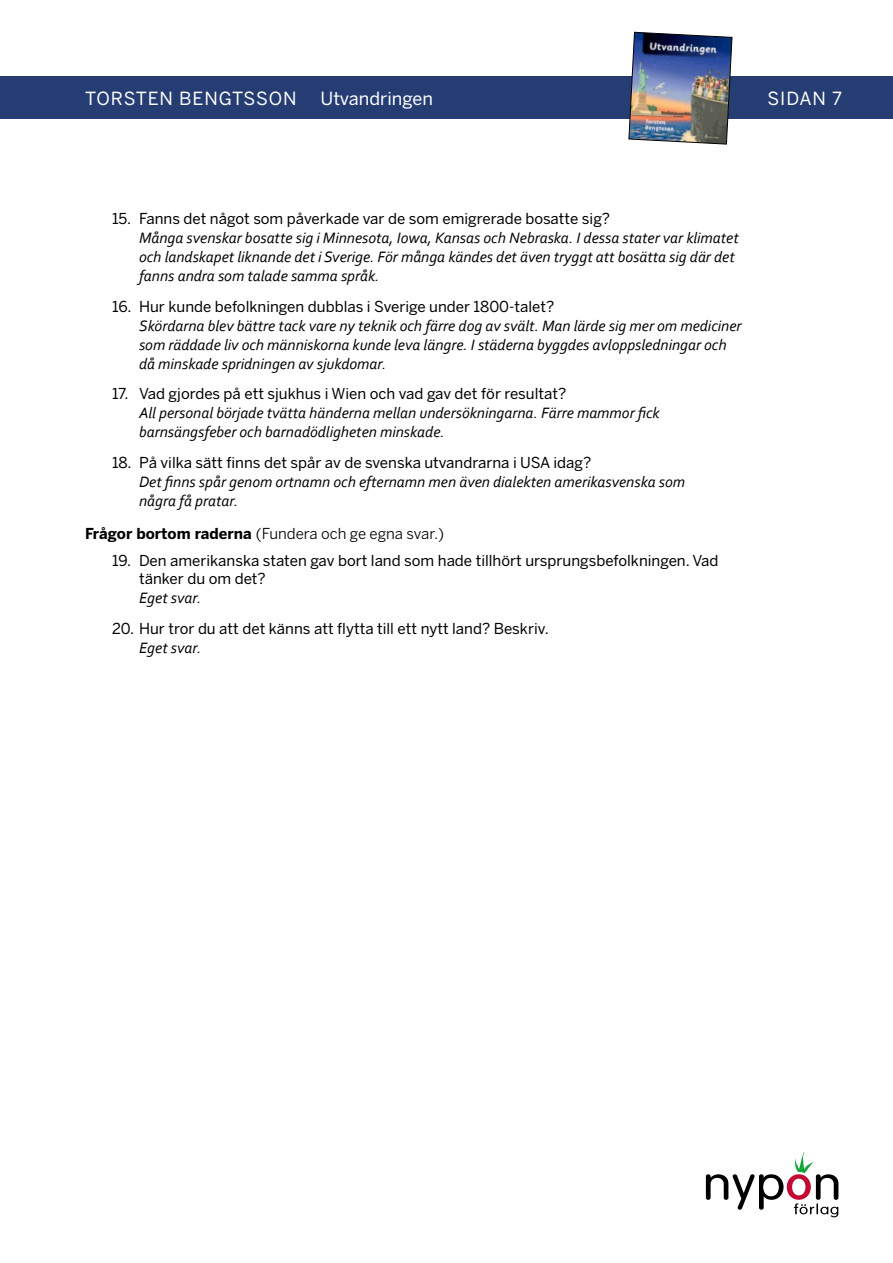
<style>
.page{position:relative;width:893px;height:1263px;background:#fff}
.page>*{position:absolute;margin:0;border:0;box-sizing:border-box;transform-origin:0 0}
.t1{font:18px "Benton Sans";letter-spacing:.01em;color:#fff}
.t2{font:18px "Benton Sans";letter-spacing:.045em;color:#fff}
.t3{font:italic 15.75px/18.9px "Corbel";color:#000}
.t4{font:15px/18px "Benton Sans";color:#000}
.t5{font:15px "Benton Sans";color:#000}
.s1{font-weight:700}
</style>
<div class="page">
<svg style="left:706px;top:1152px;width:132px;height:65px"></svg>
<div style="left:0;top:77px;width:893px;height:42px;background:#263d74"></div>
<img style="left:628px;top:31px;width:105px;height:114px">
<p class="t2" style="left:85px;top:88px;width:213px">TORSTEN BENGTSSON</p>
<p class="t1" style="left:321px;top:88px;width:114px">Utvandringen</p>
<p class="t1" style="left:768px;top:88px;width:76px">SIDAN 7</p>
<p class="t4" style="left:112px;top:210px;width:500px">15. Fanns det något som påverkade var de som emigrerade bosatte sig?</p>
<p class="t3" style="left:139px;top:228px;width:601px">Många svenskar bosatte sig i Minnesota, Iowa, Kansas och Nebraska. I dessa stater var klimatet och landskapet liknande det i Sverige. För många kändes det även tryggt att bosätta sig där det fanns andra som talade samma språk.</p>
<p class="t4" style="left:112px;top:298px;width:444px">16. Hur kunde befolkningen dubblas i Sverige under 1800-talet?</p>
<p class="t3" style="left:139px;top:316px;width:604px">Skördarna blev bättre tack vare ny teknik och färre dog av svält. Man lärde sig mer om mediciner som räddade liv och människorna kunde leva längre. I städerna byggdes avloppsledningar och då minskade spridningen av sjukdomar.</p>
<p class="t4" style="left:112px;top:385px;width:456px">17. Vad gjordes på ett sjukhus i Wien och vad gav det för resultat?</p>
<p class="t3" style="left:139px;top:403px;width:522px">All personal började tvätta händerna mellan undersökningarna. Färre mammor fick barnsängsfeber och barnadödligheten minskade.</p>
<p class="t4" style="left:112px;top:454px;width:481px">18. På vilka sätt finns det spår av de svenska utvandrarna i USA idag?</p>
<p class="t3" style="left:139px;top:472px;width:548px">Det finns spår genom ortnamn och efternamn men även dialekten amerikasvenska som några få pratar.</p>
<p class="t5" style="left:85px;top:525px;width:361px"><span class="s1">Frågor bortom raderna</span> (Fundera och ge egna svar.)</p>
<p class="t4" style="left:139px;top:552px;width:581px;text-indent:-27px">19. Den amerikanska staten gav bort land som hade tillhört ursprungsbefolkningen. Vad tänker du om det?</p>
<p class="t3" style="left:139px;top:588px;width:64px">Eget svar.</p>
<p class="t4" style="left:112px;top:619px;width:438px">20. Hur tror du att det känns att flytta till ett nytt land? Beskriv.</p>
<p class="t3" style="left:139px;top:637px;width:64px">Eget svar.</p>
</div>
